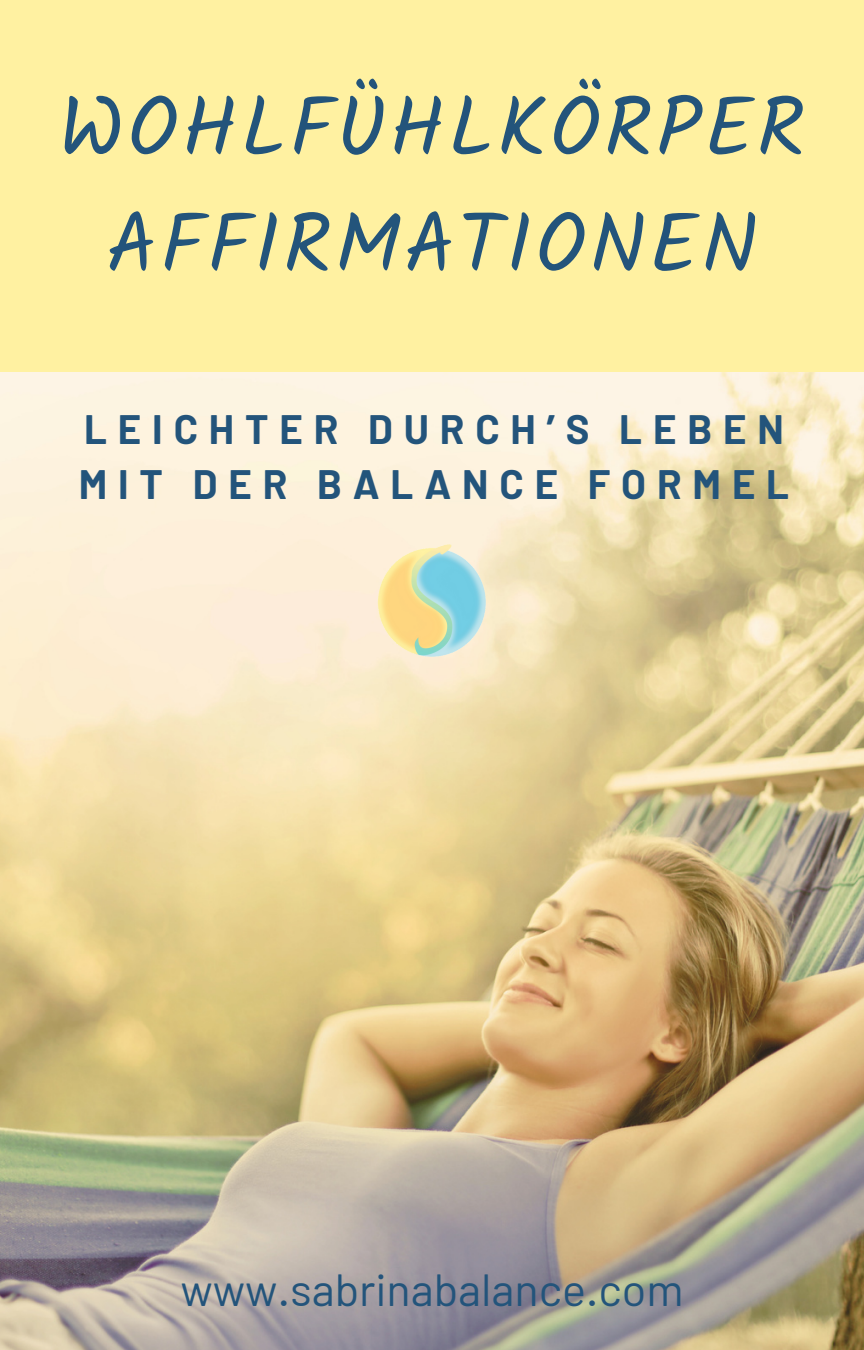
<style>
.page{position:relative;width:864px;height:1350px;background:#fff}
.page>*{position:absolute;margin:0;border:0;box-sizing:border-box;transform-origin:0 0}
.t1{font:83.25px "Kalam";letter-spacing:.04em;color:#23547b}
.t2{font:45px "Barlow";color:#23547b}
.t3{font:700 40.27px "Barlow";letter-spacing:.27em;color:#23547b}
</style>
<div class="page">
<img style="left:0;top:371px;width:863px;height:979px">
<div style="left:0;top:0;width:864px;height:371px;background:#fff1a1"></div>
<img style="left:365px;top:536px;width:134px;height:133px">
<p class="t1" style="left:59px;top:78px;width:748px">WOHLFÜHLKÖRPER</p>
<p class="t1" style="left:106px;top:195px;width:653px">AFFIRMATIONEN</p>
<p class="t3" style="left:84px;top:403px;width:701px">LEICHTER DURCH’S LEBEN</p>
<p class="t3" style="left:79px;top:459px;width:712px">MIT DER BALANCE FORMEL</p>
<p class="t2" style="left:180px;top:1261px;width:505px">www.sabrinabalance.com</p>
</div>
